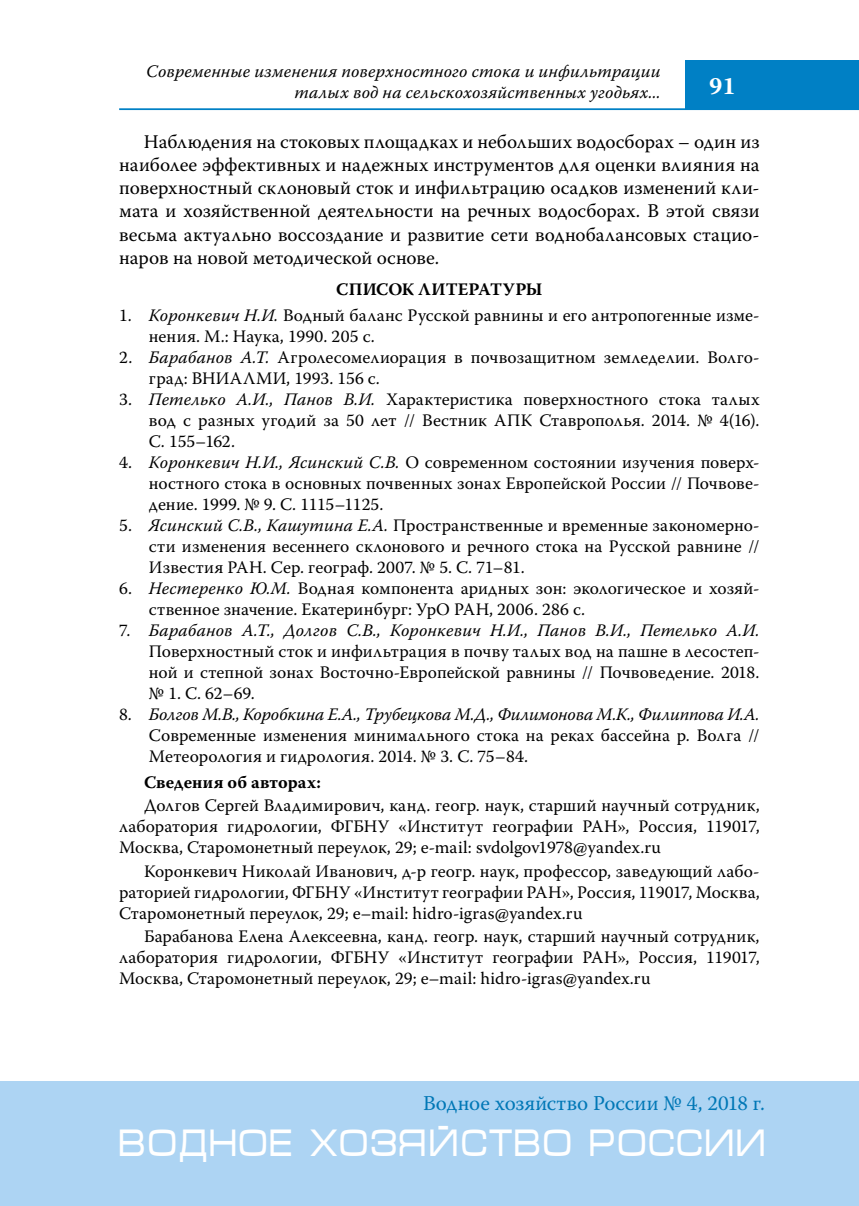
<style>
.page{position:relative;width:859px;height:1206px;background:#fff}
.page>*{position:absolute;margin:0;border:0;box-sizing:border-box;transform-origin:0 0}
.t1{font:38.5px "Micra";color:#fff;scale:.81 1}
.t2{font:700 24.5px "Warnock Pro";color:#fff}
.t3{font:21px "Warnock Pro";color:#0077b6}
.t4{font:19.25px/23.1px "Warnock Pro";color:#000;text-align:justify}
.t5{font:17.5px/21px "Warnock Pro";letter-spacing:.005em;color:#000;text-align:justify}
.t6{font:italic 17.5px/21px "Warnock Pro";letter-spacing:.01em;color:#000;text-align:right}
.t7{font:700 17.5px "Warnock Pro";letter-spacing:.005em;color:#000}
.s1{font-style:italic}
</style>
<div class="page">
<hr style="left:119px;top:108px;width:739px;height:2px;background:#0080c5">
<div style="left:685px;top:60px;width:173px;height:50px;background:#0080c5"></div>
<div style="left:0;top:1081px;width:858px;height:124px;background:#add4f3"></div>
<p class="t6" style="left:146px;top:60px;width:516px">Современные изменения поверхностного стока и инфильтрации талых вод на сельскохозяйственных угодьях...</p>
<h2 class="t2" style="left:708px;top:71px;width:28px">91</h2>
<p class="t4" style="left:119px;top:130px;width:641px;text-indent:25px">Наблюдения на стоковых площадках и небольших водосборах – один из наиболее эффективных и надежных инструментов для оценки влияния на поверхностный склоновый сток и инфильтрацию осадков изменений кли&shy;мата и хозяйственной деятельности на речных водосборах. В этой связи весьма актуально воссоздание и развитие сети воднобалансовых стацио&shy;наров на новой методической основе.</p>
<p class="t7" style="left:336px;top:278px;width:208px">СПИСОК ЛИТЕРАТУРЫ</p>
<p class="t5" style="left:149px;top:304px;width:612px;text-indent:-30px">1. <span class="s1">Коронкевич Н.И.</span> Водный баланс Русской равнины и его антропогенные изме&shy;нения. М.: Наука, 1990. 205 с.</p>
<p class="t5" style="left:149px;top:346px;width:612px;text-indent:-30px">2. <span class="s1">Барабанов А.Т.</span> Агролесомелиорация в почвозащитном земледелии. Волго&shy;град: ВНИАЛМИ, 1993. 156 с.</p>
<p class="t5" style="left:149px;top:388px;width:612px;text-indent:-30px">3. <span class="s1">Петелько А.И., Панов В.И.</span> Характеристика поверхностного стока талых вод с разных угодий за 50 лет // Вестник АПК Ставрополья. 2014. № 4(16).<br>С. 155–162.</p>
<p class="t5" style="left:149px;top:451px;width:612px;text-indent:-30px">4. <span class="s1">Коронкевич Н.И., Ясинский С.В.</span> О современном состоянии изучения поверх&shy;ностного стока в основных почвенных зонах Европейской России // Почвове&shy;дение. 1999. № 9. С. 1115–1125.</p>
<p class="t5" style="left:149px;top:514px;width:612px;text-indent:-30px">5. <span class="s1">Ясинский С.В., Кашутина Е.А.</span> Пространственные и временные закономерно&shy;сти изменения весеннего склонового и речного стока на Русской равнине // Известия РАН. Сер. географ. 2007. № 5. С. 71–81.</p>
<p class="t5" style="left:149px;top:577px;width:612px;text-indent:-30px">6. <span class="s1">Нестеренко Ю.М.</span> Водная компонента аридных зон: экологическое и хозяй&shy;ственное значение. Екатеринбург: УрО РАН, 2006. 286 с.</p>
<p class="t5" style="left:149px;top:619px;width:612px;text-indent:-30px">7. <span class="s1">Барабанов А.Т., Долгов С.В., Коронкевич Н.И., Панов В.И., Петелько А.И.<br></span>Поверхностный сток и инфильтрация в почву талых вод на пашне в лесостеп&shy;ной и степной зонах Восточно-Европейской равнины // Почвоведение. 2018. № 1. С. 62–69.</p>
<p class="t5" style="left:149px;top:703px;width:612px;text-indent:-30px">8. <span class="s1">Болгов М.В., Коробкина Е.А., Трубецкова М.Д., Филимонова М.К., Филиппова И.А.<br></span>Современные изменения минимального стока на реках бассейна р. Волга // Метеорология и гидрология. 2014. № 3. С. 75–84.</p>
<p class="t7" style="left:144px;top:771px;width:178px">Сведения об авторах:</p>
<p class="t5" style="left:119px;top:794px;width:641px;text-indent:25px">Долгов Сергей Владимирович, канд. геогр. наук, старший научный сотрудник, лаборатория гидрологии, ФГБНУ «Институт географии РАН», Россия, 119017, Москва, Старомонетный переулок, 29; e-mail: svdolgov1978@yandex.ru</p>
<p class="t5" style="left:119px;top:860px;width:641px;text-indent:25px">Коронкевич Николай Иванович, д-р геогр. наук, профессор, заведующий лабо&shy;раторией гидрологии, ФГБНУ «Институт географии РАН», Россия, 119017, Москва, Старомонетный переулок, 29; e–mail: hidro-igras@yandex.ru</p>
<p class="t5" style="left:119px;top:925px;width:641px;text-indent:25px">Барабанова Елена Алексеевна, канд. геогр. наук, старший научный сотрудник, лаборатория гидрологии, ФГБНУ «Институт географии РАН», Россия, 119017, Москва, Старомонетный переулок, 29; е–mail: hidro-igras@yandex.ru</p>
<p class="t3" style="left:423px;top:1090px;width:343px">Водное хозяйство России № 4, 2018 г.</p>
<h1 class="t1" style="left:119px;top:1122px;width:801px">ВОДНОЕ ХОЗЯЙСТВО РОССИИ</h1>
</div>
